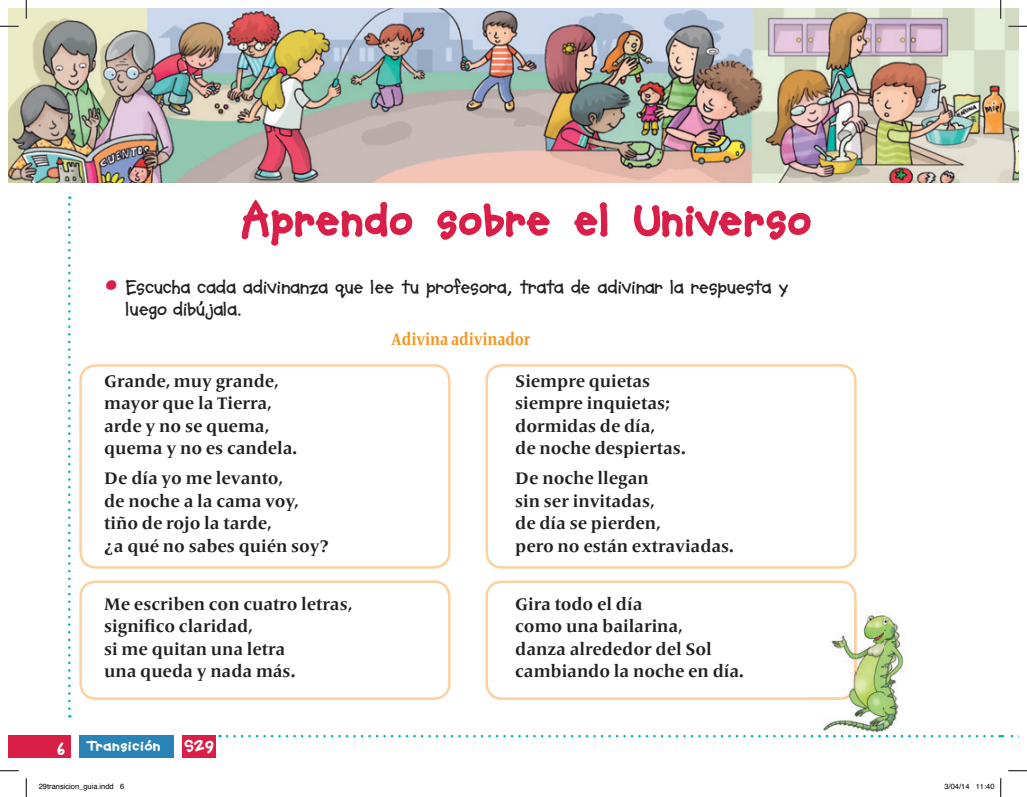
<style>
.page{position:relative;width:1027px;height:797px;background:#fff}
.page>*{position:absolute;margin:0;border:0;box-sizing:border-box;transform-origin:0 0}
.t1{font:800 50px "Soupbone OT";letter-spacing:-.005em;color:#d91e47}
.t2{font:700 20px/22.5px "Soupbone OT";letter-spacing:-.005em;color:#231f20}
.t3{font:700 17.5px/22.5px "Frutiger Serif LT Pro";letter-spacing:-.005em;color:#231f20}
.t4{font:700 condensed 17.5px "Frutiger Serif LT Pro";letter-spacing:-.005em;color:#f7931d}
.t5{font:800 17.5px "Soupbone OT";color:#fff}
.t6{font:800 15px "Soupbone OT";letter-spacing:.02em;color:#fff;scale:1.1 1}
.t7{font:7.5px "Helvetica";color:#000}
.s1{color:#d91e47}
</style>
<div class="page">
<img style="left:9px;top:9px;width:1009px;height:173px">
<div style="left:79px;top:364px;width:372px;height:204px;border:2px solid #fdd09e;border-radius:15px"></div>
<div style="left:79px;top:580px;width:372px;height:119px;border:2px solid #fdd09e;border-radius:15px"></div>
<div style="left:485px;top:364px;width:372px;height:204px;border:2px solid #fdd09e;border-radius:15px"></div>
<svg style="left:485px;top:580px;width:372px;height:119px"></svg>
<div style="left:9px;top:735px;width:62px;height:22px;background:#d91e47"></div>
<svg style="left:220px;top:735px;width:773px;height:2px"></svg>
<svg style="left:68px;top:196px;width:3px;height:512px"></svg>
<svg style="left:999px;top:735px;width:15px;height:2px"></svg>
<div style="left:79px;top:735px;width:95px;height:22px;background:#2a83b7"></div>
<div style="left:183px;top:735px;width:33px;height:22px;background:#d91e47"></div>
<img style="left:807px;top:614px;width:116px;height:124px">
<img style="left:807px;top:604px;width:50px;height:95px">
<img style="left:811px;top:735px;width:107px;height:2px">
<svg style="left:0;top:25px;width:19px;height:2px"></svg>
<svg style="left:1008px;top:25px;width:19px;height:2px"></svg>
<svg style="left:0;top:770px;width:19px;height:1px"></svg>
<svg style="left:1008px;top:770px;width:19px;height:1px"></svg>
<svg style="left:25px;top:0;width:2px;height:19px"></svg>
<svg style="left:25px;top:778px;width:2px;height:19px"></svg>
<svg style="left:1000px;top:0;width:1px;height:19px"></svg>
<svg style="left:1000px;top:778px;width:1px;height:19px"></svg>
<h1 class="t1" style="left:240px;top:189px;width:573px">Aprendo sobre el Universo</h1>
<p class="t2" style="left:125px;top:275px;width:664px;text-indent:-21px"><span class="s1">•</span> Escucha cada adivinanza que lee tu profesora, trata de adivinar la respuesta y luego dibújala.</p>
<p class="t4" style="left:391px;top:329px;width:141px">Adivina adivinador</p>
<p class="t3" style="left:104px;top:370px;width:195px">Grande, muy grande, mayor que la Tierra, arde y no se quema, quema y no es candela.</p>
<p class="t3" style="left:104px;top:467px;width:227px">De día yo me levanto,<br>de noche a la cama voy, tiño de rojo la tarde,<br>¿a qué no sabes quién soy?</p>
<p class="t3" style="left:515px;top:370px;width:172px">Siempre quietas siempre inquietas; dormidas de día,<br>de noche despiertas.</p>
<p class="t3" style="left:515px;top:467px;width:220px">De noche llegan<br>sin ser invitadas,<br>de día se pierden,<br>pero no están extraviadas.</p>
<p class="t3" style="left:104px;top:592px;width:250px">Me escriben con cuatro letras, significo claridad,<br>si me quitan una letra<br>una queda y nada más.</p>
<p class="t5" style="left:57px;top:737px;width:9px">6</p>
<p class="t6" style="left:87px;top:737px;width:68px">Transición</p>
<p class="t5" style="left:184px;top:734px;width:32px">S29</p>
<p class="t3" style="left:515px;top:592px;width:230px">Gira todo el día<br>como una bailarina,<br>danza alrededor del Sol cambiando la noche en día.</p>
<p class="t7" style="left:39px;top:781px;width:87px">29transicion_guia.indd 6</p>
<p class="t7" style="left:944px;top:781px;width:52px">3/04/14 11:40</p>
</div>
